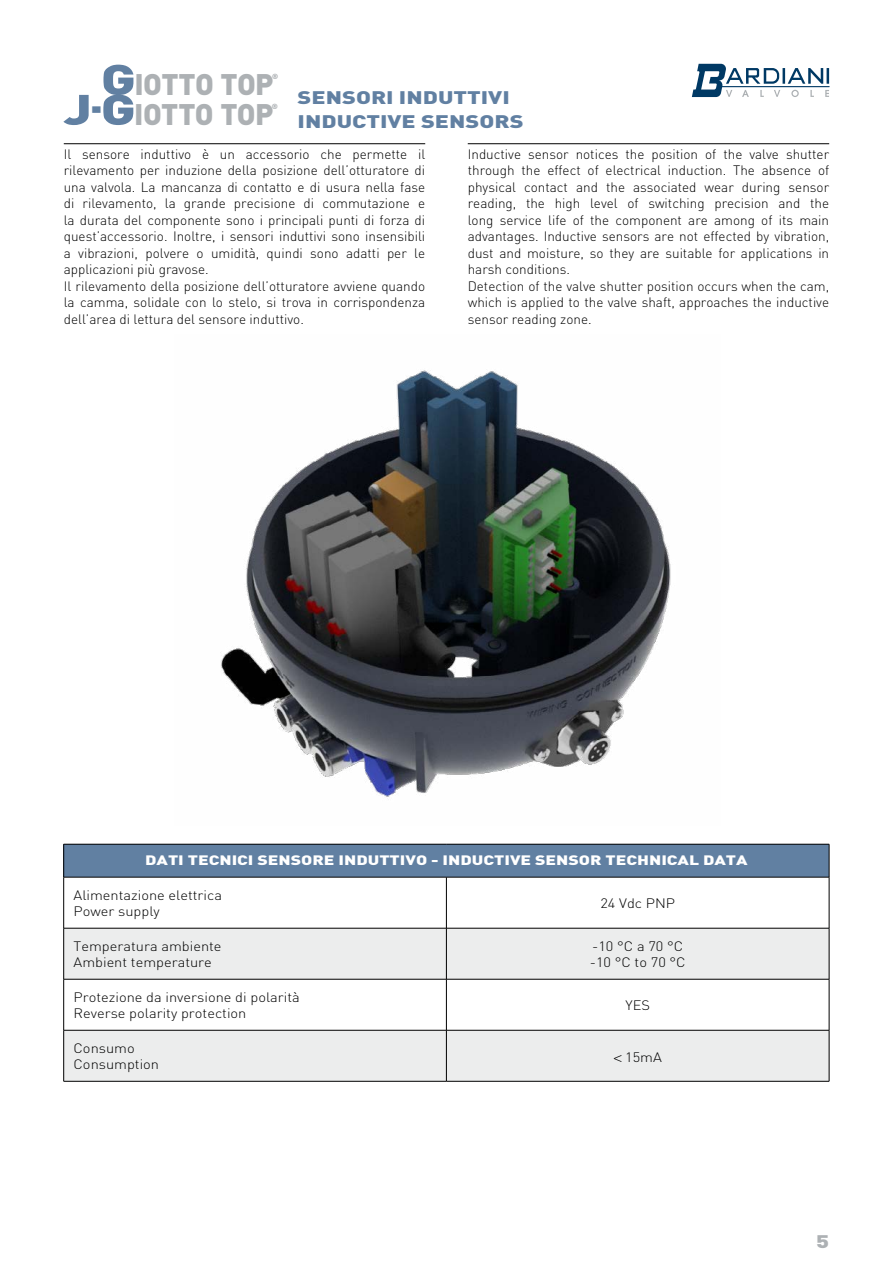
<style>
.page{position:relative;width:893px;height:1263px;background:#fff}
.page>*{position:absolute;margin:0;border:0;box-sizing:border-box;transform-origin:0 0}
.t1{font:900 29.4px "DIN";letter-spacing:-.02em;color:#adb1b4}
.t2{font:900 18px "DIN";color:#6180a2;scale:1.3 1}
.t3{font:900 18px "DIN";color:#adb1b4;scale:1.3 1}
.t4{font:300 13.5px/16.5px "DIN";color:#000;text-align:justify}
.t5{font:300 13.5px "DIN";color:#000;scale:1.08 1}
.t6{font:900 13.5px "DIN";color:#fff;scale:1.3 1}
.t7{font:900 7.35px "DIN";color:#adb1b4}
.s1{font-size:42px;color:#6180a2}
.s2{font-family:"Helvetica Neue"}
</style>
<div class="page">
<svg style="left:692px;top:64px;width:138px;height:33px"></svg>
<div style="left:64px;top:844px;width:765px;height:33px;background:#6180a2"></div>
<svg style="left:64px;top:929px;width:765px;height:152px;fill:#eceded"></svg>
<hr style="left:64px;top:844px;width:382px;height:1px;background:#000">
<hr style="left:446px;top:844px;width:383px;height:1px;background:#000">
<hr style="left:64px;top:877px;width:382px;height:1px;background:#000">
<hr style="left:63px;top:877px;width:1px;height:51px;background:#000">
<hr style="left:446px;top:877px;width:383px;height:1px;background:#000">
<hr style="left:446px;top:877px;width:1px;height:51px;background:#000">
<hr style="left:829px;top:877px;width:1px;height:51px;background:#000">
<hr style="left:64px;top:928px;width:382px;height:1px;background:#000">
<hr style="left:63px;top:928px;width:1px;height:51px;background:#000">
<hr style="left:446px;top:928px;width:383px;height:1px;background:#000">
<hr style="left:446px;top:928px;width:1px;height:51px;background:#000">
<hr style="left:829px;top:928px;width:1px;height:51px;background:#000">
<hr style="left:64px;top:979px;width:382px;height:1px;background:#000">
<hr style="left:63px;top:979px;width:1px;height:51px;background:#000">
<hr style="left:446px;top:979px;width:383px;height:1px;background:#000">
<hr style="left:446px;top:979px;width:1px;height:51px;background:#000">
<hr style="left:829px;top:979px;width:1px;height:51px;background:#000">
<hr style="left:64px;top:1030px;width:382px;height:1px;background:#000">
<hr style="left:63px;top:1030px;width:1px;height:51px;background:#000">
<hr style="left:446px;top:1030px;width:383px;height:1px;background:#000">
<hr style="left:446px;top:1030px;width:1px;height:51px;background:#000">
<hr style="left:829px;top:1030px;width:1px;height:51px;background:#000">
<hr style="left:64px;top:1081px;width:382px;height:1px;background:#000">
<hr style="left:446px;top:1081px;width:383px;height:1px;background:#000">
<hr style="left:63px;top:844px;width:1px;height:33px;background:#000">
<hr style="left:829px;top:844px;width:1px;height:33px;background:#000">
<hr style="left:64px;top:143px;width:361px;height:1px;background:#000">
<hr style="left:468px;top:143px;width:361px;height:1px;background:#000">
<img style="left:220px;top:370px;width:451px;height:427px">
<h1 class="t1" style="left:101px;top:64px;width:174px"><span class="s1">G</span>IOTTO TOP</h1>
<p class="t7" style="left:272px;top:71px;width:8px">®</p>
<h1 class="t1" style="left:64px;top:94px;width:211px"><span class="s1">J-G</span>IOTTO TOP</h1>
<p class="t7" style="left:272px;top:101px;width:8px">®</p>
<p class="t4" style="left:64px;top:146px;width:363px">Il sensore induttivo è un accessorio che permette il rilevamento per induzione della posizione dell’otturatore di una valvola. La mancanza di contatto e di usura nella fase di rilevamento, la grande precisione di commutazione e la durata del componente sono i principali punti di forza di quest’accessorio. Inoltre, i sensori induttivi sono insensibili a vibrazioni, polvere o umidità, quindi sono adatti per le applicazioni più gravose.</p>
<p class="t4" style="left:64px;top:278px;width:363px">Il rilevamento della posizione dell’otturatore avviene quando la camma, solidale con lo stelo, si trova in corrispondenza dell’area di lettura del sensore induttivo.</p>
<p class="t2" style="left:298px;top:85px;width:165px">SENSORI INDUTTIVI</p>
<p class="t2" style="left:298px;top:109px;width:175px">INDUCTIVE SENSORS</p>
<p class="t4" style="left:468px;top:146px;width:363px">Inductive sensor notices the position of the valve shutter through the effect of electrical induction. The absence of physical contact and the associated wear during sensor reading, the high level of switching precision and the long service life of the component are among of its main advantages. Inductive sensors are not effected by vibration, dust and moisture, so they are suitable for applications in harsh conditions.</p>
<p class="t4" style="left:468px;top:278px;width:363px">Detection of the valve shutter position occurs when the cam, which is applied to the valve shaft, approaches the inductive sensor reading zone.</p>
<p class="t6" style="left:145px;top:851px;width:465px">DATI TECNICI SENSORE INDUTTIVO - INDUCTIVE SENSOR TECHNICAL DATA</p>
<p class="t5" style="left:74px;top:886px;width:139px">Alimentazione elettrica</p>
<p class="t5" style="left:74px;top:902px;width:81px">Power supply</p>
<p class="t5" style="left:600px;top:894px;width:71px">24 Vdc PNP</p>
<p class="t5" style="left:74px;top:937px;width:139px">Temperatura ambiente</p>
<p class="t5" style="left:74px;top:954px;width:130px">Ambient temperature</p>
<p class="t5" style="left:74px;top:988px;width:211px">Protezione da inversione di polarità</p>
<p class="t5" style="left:74px;top:1005px;width:162px">Reverse polarity protection</p>
<p class="t5" style="left:74px;top:1039px;width:58px">Consumo</p>
<p class="t5" style="left:74px;top:1056px;width:81px">Consumption</p>
<p class="t5" style="left:592px;top:937px;width:86px">-10 °C a 70 °C</p>
<p class="t5" style="left:590px;top:954px;width:90px">-10 °C to 70 °C</p>
<p class="t5" style="left:625px;top:996px;width:24px">YES</p>
<p class="t5" style="left:614px;top:1049px;width:46px"><span class="s2">&lt;</span> 15mA</p>
<h2 class="t3" style="left:816px;top:1229px;width:12px">5</h2>
</div>
